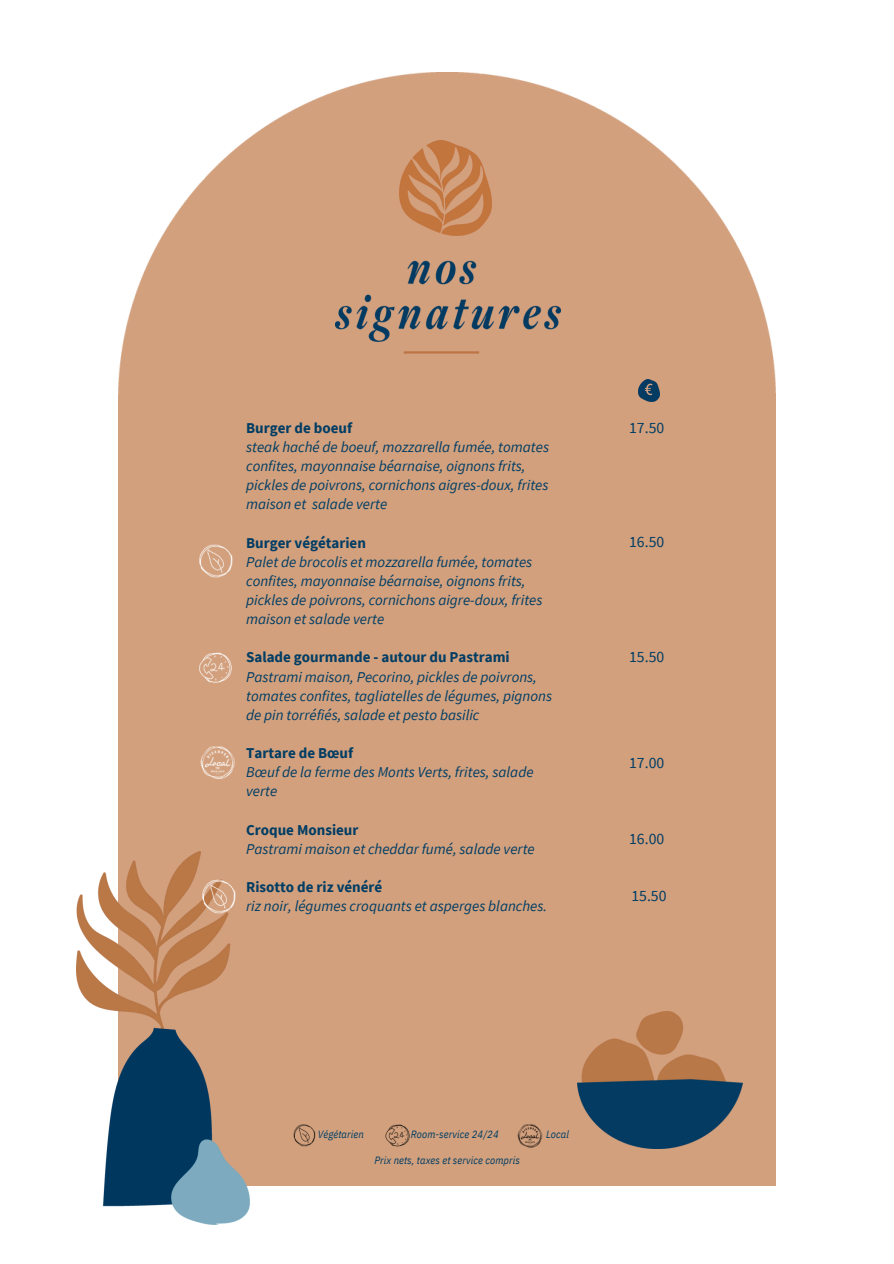
<style>
.page{position:relative;width:894px;height:1264px;background:#fff}
.page>*{position:absolute;margin:0;border:0;box-sizing:border-box;transform-origin:0 0}
.t1{font:15.75px "Source Sans Pro";color:#003d64}
.t2{font:italic 15px/19.2px "Source Sans Pro";color:#003d64}
.t3{font:italic 10.5px "IBM Plex Sans Cond";letter-spacing:.01em;color:#003d64}
.s1{font-weight:700;font-style:normal}
</style>
<div class="page">
<img style="left:118px;top:73px;width:657px;height:1112px">
<img style="left:399px;top:141px;width:92px;height:94px">
<img style="left:76px;top:851px;width:173px;height:373px">
<img style="left:577px;top:1011px;width:165px;height:137px">
<hr style="left:403px;top:351px;width:76px;height:2px;background:#be7444">
<img style="left:638px;top:379px;width:21px;height:22px">
<img style="left:335px;top:243px;width:225px;height:100px">
<img style="left:196px;top:541px;width:40px;height:38px">
<img style="left:199px;top:876px;width:40px;height:39px">
<img style="left:199px;top:745px;width:37px;height:34px">
<img style="left:197px;top:649px;width:37px;height:35px">
<img style="left:384px;top:1122px;width:27px;height:25px">
<img style="left:292px;top:1122px;width:25px;height:25px">
<img style="left:516px;top:1122px;width:26px;height:26px">
<h1 class="t2" style="left:246px;top:418px;width:304px"><span class="s1">Burger de boeuf<br></span>steak haché de boeuf, mozzarella fumée, tomates confites, mayonnaise béarnaise, oignons frits, pickles de poivrons, cornichons aigres-doux, frites maison et salade verte</h1>
<h1 class="t2" style="left:246px;top:532px;width:298px"><span class="s1">Burger végétarien<br></span>Palet de brocolis et mozzarella fumée, tomates confites, mayonnaise béarnaise, oignons frits, pickles de poivrons, cornichons aigre-doux, frites maison et salade verte</h1>
<h1 class="t2" style="left:246px;top:647px;width:307px"><span class="s1">Salade gourmande - autour du Pastrami </span>Pastrami maison, Pecorino, pickles de poivrons, tomates confites, tagliatelles de légumes, pignons de pin torréfiés, salade et pesto basilic</h1>
<h1 class="t2" style="left:246px;top:743px;width:289px"><span class="s1">Tartare de Bœuf<br></span>Bœuf de la ferme des Monts Verts, frites, salade verte</h1>
<p class="t2" style="left:246px;top:819px;width:290px"><span class="s1">Croque Monsieur<br></span>Pastrami maison et cheddar fumé, salade verte</p>
<p class="t2" style="left:246px;top:877px;width:302px"><span class="s1">Risotto de riz vénéré<br></span>riz noir, légumes croquants et asperges blanches.</p>
<h1 class="t1" style="left:629px;top:417px;width:37px">17.50</h1>
<h1 class="t1" style="left:629px;top:531px;width:37px">16.50</h1>
<h1 class="t1" style="left:629px;top:646px;width:37px">15.50</h1>
<p class="t1" style="left:629px;top:752px;width:37px">17.00</p>
<h1 class="t1" style="left:629px;top:828px;width:37px">16.00</h1>
<h1 class="t1" style="left:631px;top:885px;width:37px">15.50</h1>
<p class="t3" style="left:318px;top:1127px;width:47px">Végétarien</p>
<p class="t3" style="left:410px;top:1127px;width:89px">Room-service 24/24</p>
<p class="t3" style="left:546px;top:1127px;width:24px">Local</p>
<p class="t3" style="left:374px;top:1153px;width:147px">Prix nets, taxes et service compris</p>
</div>
